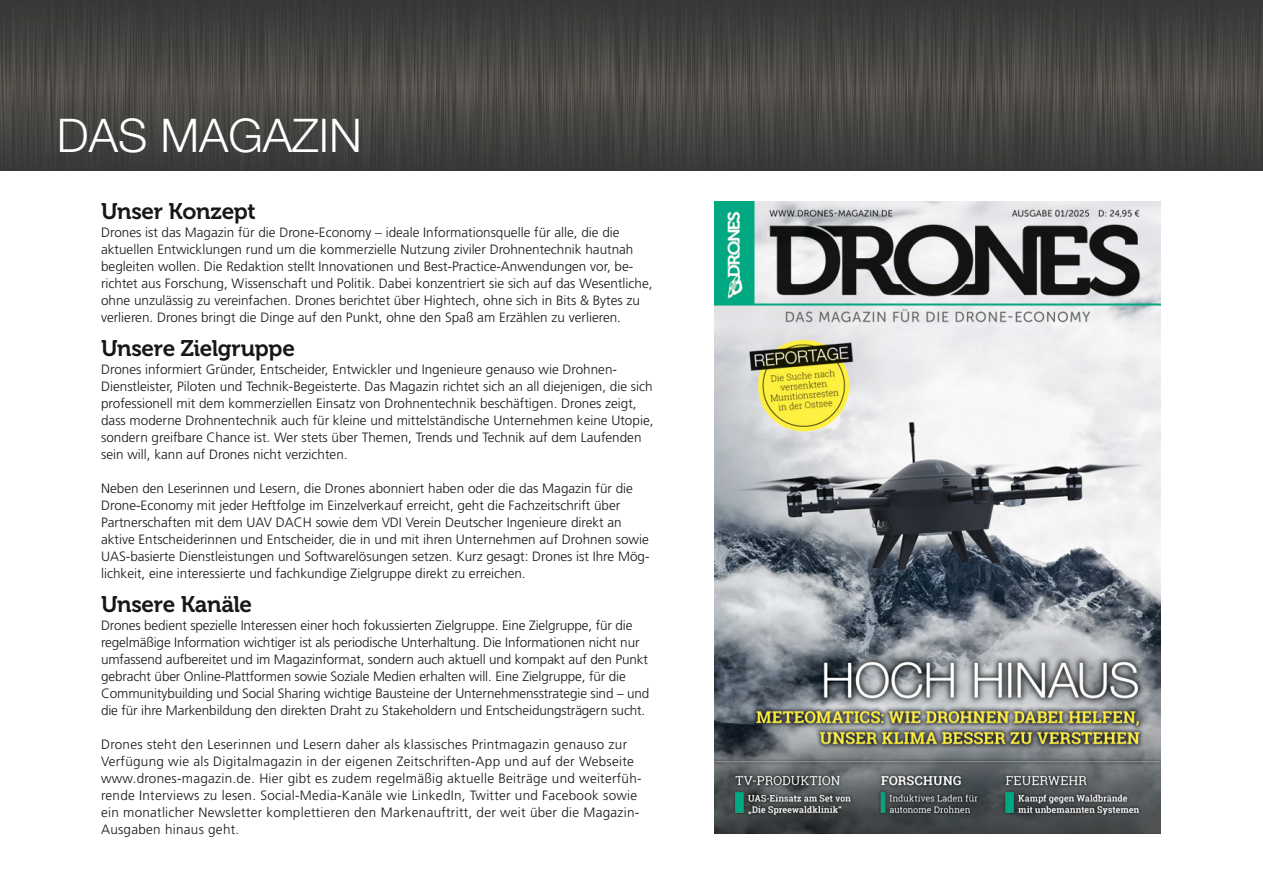
<style>
.page{position:relative;width:1263px;height:893px;background:#fff}
.page>*{position:absolute;margin:0;border:0;box-sizing:border-box;transform-origin:0 0}
.t1{font:300 46.5px "Helvetica Neue LT Std";color:#fff}
.t2{font:22.5px "Museo 700";letter-spacing:-.015em;color:#181716}
.t3{font:300 13.5px/17px "Frutiger LT Std";color:#181716}
.t4{font:300 13.5px/17px "Frutiger LT Std";letter-spacing:.02em;color:#181716}
</style>
<div class="page">
<img style="left:0;top:0;width:1263px;height:170px">
<img style="left:714px;top:202px;width:447px;height:631px">
<h1 class="t1" style="left:57px;top:107px;width:306px">DAS MAGAZIN</h1>
<h2 class="t2" style="left:101px;top:199px;width:156px">Unser Konzept</h2>
<p class="t3" style="left:101px;top:224px;width:553px">Drones ist das Magazin für die Drone-Economy – ideale Informationsquelle für alle, die die aktuellen Entwicklungen rund um die kommerzielle Nutzung ziviler Drohnentechnik hautnah begleiten wollen. Die Redaktion stellt Innovationen und Best-Practice-Anwendungen vor, be&shy;richtet aus Forschung, Wissenschaft und Politik. Dabei konzentriert sie sich auf das Wesentliche, ohne unzulässig zu vereinfachen. Drones berichtet über Hightech, ohne sich in Bits &amp; Bytes zu verlieren. Drones bringt die Dinge auf den Punkt, ohne den Spaß am Erzählen zu verlieren.</p>
<h2 class="t2" style="left:101px;top:336px;width:195px">Unsere Zielgruppe</h2>
<p class="t3" style="left:101px;top:361px;width:554px">Drones informiert Gründer, Entscheider, Entwickler und Ingenieure genauso wie Drohnen-Dienstleister, Piloten und Technik-Begeisterte. Das Magazin richtet sich an all diejenigen, die sich professionell mit dem kommerziellen Einsatz von Drohnentechnik beschäftigen. Drones zeigt, dass moderne Drohnentechnik auch für kleine und mittelständische Unternehmen keine Utopie, sondern greifbare Chance ist. Wer stets über Themen, Trends und Technik auf dem Laufenden sein will, kann auf Drones nicht verzichten.</p>
<p class="t3" style="left:101px;top:480px;width:550px">Neben den Leserinnen und Lesern, die Drones abonniert haben oder die das Magazin für die Drone-Economy mit jeder Heftfolge im Einzelverkauf erreicht, geht die Fachzeitschrift über Partnerschaften mit dem UAV DACH sowie dem VDI Verein Deutscher Ingenieure direkt an aktive Entscheiderinnen und Entscheider, die in und mit ihren Unternehmen auf Drohnen sowie UAS-basierte Dienstleistungen und Softwarelösungen setzen. Kurz gesagt: Drones ist Ihre Mög&shy;lichkeit, eine interessierte und fachkundige Zielgruppe direkt zu erreichen.</p>
<h2 class="t2" style="left:101px;top:591px;width:152px">Unsere Kanäle</h2>
<p class="t3" style="left:101px;top:617px;width:550px">Drones bedient spezielle Interessen einer hoch fokussierten Zielgruppe. Eine Zielgruppe, für die regelmäßige Information wichtiger ist als periodische Unterhaltung. Die Informationen nicht nur umfassend aufbereitet und im Magazinformat, sondern auch aktuell und kompakt auf den Punkt gebracht über Online-Plattformen sowie Soziale Medien erhalten will. Eine Zielgruppe, für die Communitybuilding und Social Sharing wichtige Bausteine der Unternehmensstrategie sind – und die für ihre Markenbildung den direkten Draht zu Stakeholdern und Entscheidungsträgern sucht.</p>
<p class="t4" style="left:101px;top:736px;width:542px">Drones steht den Leserinnen und Lesern daher als klassisches Printmagazin genauso zur Verfügung wie als Digitalmagazin in der eigenen Zeitschriften-App und auf der Webseite www.drones-magazin.de. Hier gibt es zudem regelmäßig aktuelle Beiträge und weiterfüh&shy;rende Interviews zu lesen. Social-Media-Kanäle wie LinkedIn, Twitter und Facebook sowie ein monatlicher Newsletter komplettieren den Markenauftritt, der weit über die Magazin-Ausgaben hinaus geht.</p>
</div>
